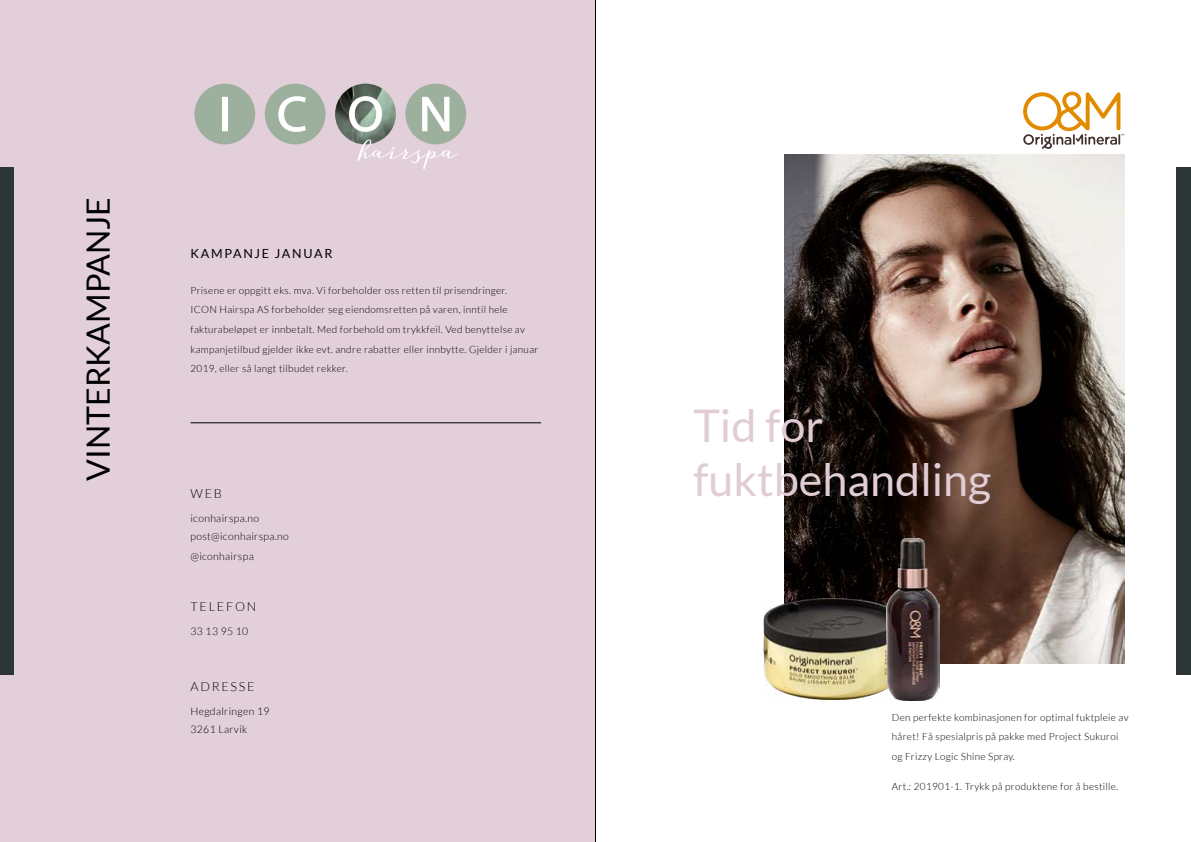
<style>
.page{position:relative;width:1191px;height:842px;background:#fff}
.page>*{position:absolute;margin:0;border:0;box-sizing:border-box;transform-origin:0 0}
.t1{font:45px/54px "Lato";color:#e1ccd6}
.t2{font:32.1px "Lato";color:#000}
.t3{font:300 12.6px "Lato";letter-spacing:.14em;color:#000}
.t4{font:12.6px "Lato";letter-spacing:.14em;color:#000}
.t5{font:300 10.5px/18.4px "Lato";letter-spacing:.03em;color:#000}
.t6{font:300 10px/19.6px "Lato";letter-spacing:.03em;color:#000}
</style>
<div class="page">
<div style="left:1176px;top:167px;width:15px;height:508px;background:#2c3636"></div>
<div style="left:0;top:0;width:595px;height:842px;background:#e3cfda"></div>
<img style="left:335px;top:84px;width:61px;height:60px;border-radius:30px">
<div style="left:194px;top:84px;width:61px;height:60px;background:#9daf9d;border-radius:50%"></div>
<div style="left:265px;top:84px;width:60px;height:60px;background:#9daf9d;border-radius:50%"></div>
<div style="left:405px;top:84px;width:61px;height:60px;background:#9daf9d;border-radius:50%"></div>
<svg style="left:349px;top:96px;width:33px;height:36px"></svg>
<svg style="left:278px;top:96px;width:28px;height:36px"></svg>
<svg style="left:422px;top:96px;width:27px;height:36px"></svg>
<img style="left:224px;top:99px;width:1px;height:30px">
<div style="left:222px;top:97px;width:5px;height:34px;border:1px solid #fff"></div>
<svg style="left:357px;top:140px;width:101px;height:29px"></svg>
<hr style="left:190px;top:422px;width:351px;height:1px;background:#000">
<img style="left:784px;top:154px;width:340px;height:509px">
<svg style="left:1023px;top:92px;width:101px;height:57px"></svg>
<img style="left:763px;top:598px;width:123px;height:101px">
<img style="left:886px;top:538px;width:53px;height:163px">
<div style="left:0;top:167px;width:14px;height:508px;background:#2c3636"></div>
<hr style="left:595px;top:0;width:1px;height:842px;background:#000">
<h2 class="t2" style="left:80px;top:481px;width:285px;rotate:-90deg">VINTERKAMPANJE</h2>
<p class="t4" style="left:190px;top:247px;width:144px">KAMPANJE JANUAR</p>
<p class="t6" style="left:190px;top:281px;width:349px">Prisene er oppgitt eks. mva. Vi forbeholder oss retten til prisendringer.<br>ICON Hairspa AS forbeholder seg eiendomsretten på varen, inntil hele fakturabeløpet er innbetalt. Med forbehold om trykkfeil. Ved benyttelse av kampanjetilbud gjelder ikke evt. andre rabatter eller innbytte. Gjelder i januar 2019, eller så langt tilbudet rekker.</p>
<p class="t3" style="left:190px;top:486px;width:33px">WEB</p>
<p class="t5" style="left:190px;top:509px;width:70px">iconhairspa.no</p>
<p class="t5" style="left:190px;top:526px;width:100px;line-height:20.1px">post@iconhairspa.no @iconhairspa</p>
<p class="t3" style="left:190px;top:599px;width:67px">TELEFON</p>
<p class="t5" style="left:190px;top:622px;width:59px">33 13 95 10</p>
<p class="t3" style="left:190px;top:679px;width:66px">ADRESSE</p>
<p class="t5" style="left:190px;top:702px;width:81px">Hegdalringen 19<br>3261 Larvik</p>
<h1 class="t1" style="left:693px;top:398px;width:299px">Tid for fuktbehandling</h1>
<p class="t6" style="left:891px;top:707px;width:238px">Den perfekte kombinasjonen for optimal fuktpleie av håret! Få spesialpris på pakke med Project Sukuroi og Frizzy Logic Shine Spray.</p>
<p class="t6" style="left:891px;top:777px;width:228px">Art.: 201901-1. Trykk på produktene for å bestille.</p>
</div>
